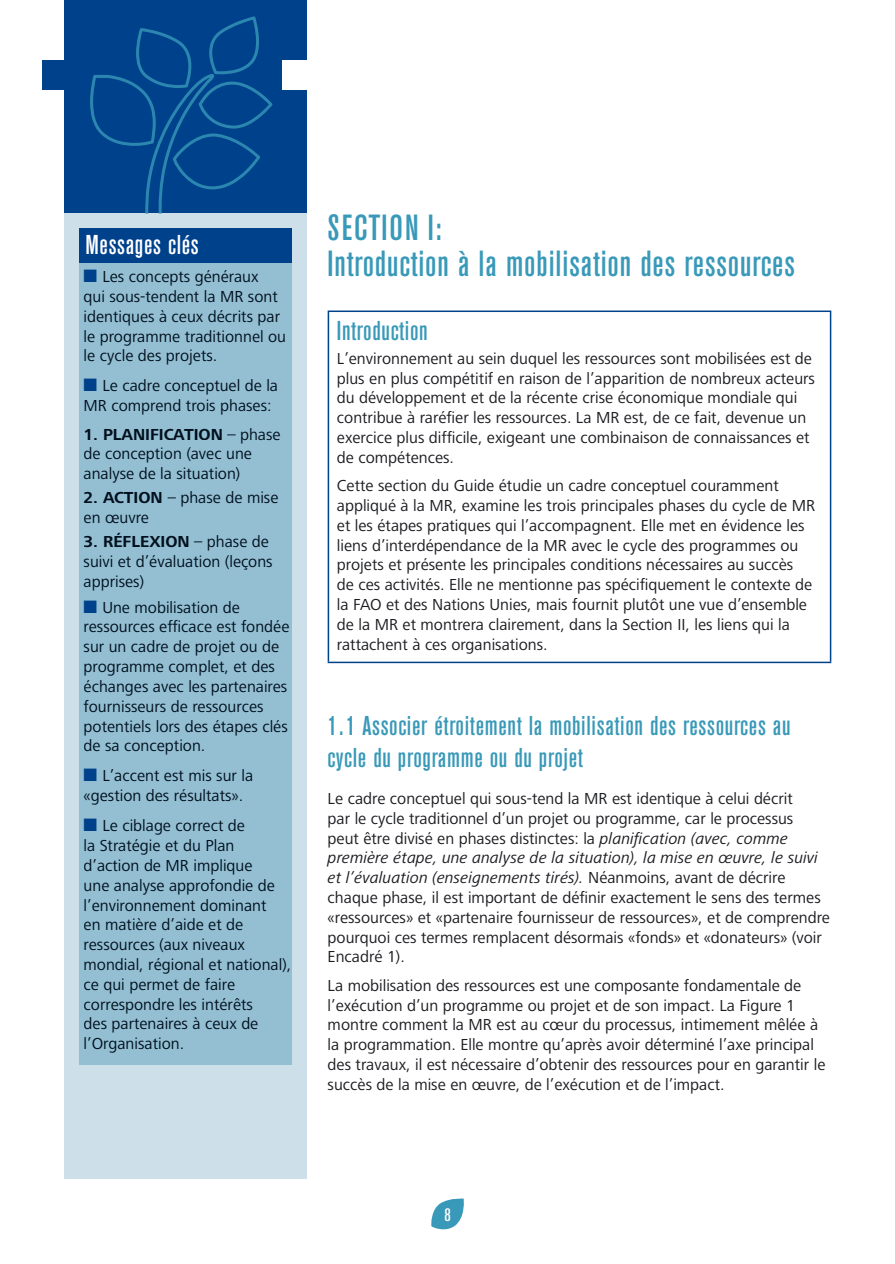
<style>
.page{position:relative;width:895px;height:1264px;background:#fff}
.page>*{position:absolute;margin:0;border:0;box-sizing:border-box;transform-origin:0 0}
.t1{font:500 36px/36px "Akzidenz Grot Con BQ";letter-spacing:.025em;color:#3999b8}
.t2{font:500 27px/32.4px "Akzidenz Grot Con BQ";letter-spacing:.025em;color:#3999b8}
.t3{font:500 27px "Akzidenz Grot Con BQ";letter-spacing:.025em;color:#fff}
.t4{font:500 18px "Akzidenz Grot Con BQ";color:#fff}
.t5{font:16.5px/19.8px "Frutiger Next LT";color:#1b1c20}
.t6{font:16.5px/19.8px "Frutiger Next LT";color:#00101d}
.s1{font-weight:700}
.s2{font-style:italic}
</style>
<div class="page">
<svg style="left:431px;top:1198px;width:32px;height:31px"></svg>
<div style="left:42px;top:60px;width:26px;height:30px;background:#00418b"></div>
<div style="left:65px;top:0;width:242px;height:213px;background:#00418b"></div>
<div style="left:65px;top:213px;width:242px;height:966px;background:#cde0ea"></div>
<div style="left:282px;top:60px;width:26px;height:30px;background:#fff"></div>
<svg style="left:90px;top:16px;width:182px;height:197px"></svg>
<div style="left:79px;top:228px;width:213px;height:836px;background:#94bfd3"></div>
<div style="left:79px;top:228px;width:213px;height:34px;background:#00418b"></div>
<hr style="left:327px;top:310px;width:503px;height:2px;background:#00418b">
<hr style="left:327px;top:312px;width:2px;height:349px;background:#00418b">
<hr style="left:829px;top:312px;width:1px;height:349px;background:#00418b">
<hr style="left:327px;top:661px;width:503px;height:2px;background:#00418b">
<h2 class="t3" style="left:85px;top:235px;width:115px">Messages clés</h2>
<p class="t6" style="left:84px;top:268px;width:204px;text-indent:19px">Les concepts généraux<br>qui sous-tendent la MR sont identiques à ceux décrits par le programme traditionnel ou le cycle des projets.</p>
<p class="t6" style="left:84px;top:377px;width:196px;text-indent:19px">Le cadre conceptuel de la<br>MR comprend trois phases:</p>
<p class="t6" style="left:84px;top:425px;width:198px"><span class="s1">1. PLANIFICATION</span> – phase de conception (avec une analyse de la situation)</p>
<p class="t6" style="left:84px;top:489px;width:196px"><span class="s1">2. ACTION</span> – phase de mise en œuvre</p>
<p class="t6" style="left:84px;top:533px;width:190px"><span class="s1">3. RÉFLEXION</span> – phase de suivi et d’évaluation (leçons apprises)</p>
<p class="t6" style="left:84px;top:598px;width:207px;text-indent:19px">Une mobilisation de ressources efficace est fondée sur un cadre de projet ou de programme complet, et des échanges avec les partenaires fournisseurs de ressources potentiels lors des étapes clés de sa conception.</p>
<p class="t6" style="left:84px;top:767px;width:171px;text-indent:19px">L’accent est mis sur la «gestion des résultats».</p>
<p class="t6" style="left:84px;top:817px;width:209px;text-indent:19px">Le ciblage correct de<br>la Stratégie et du Plan d’action de MR implique<br>une analyse approfondie de l’environnement dominant<br>en matière d’aide et de ressources (aux niveaux mondial, régional et national), ce qui permet de faire correspondre les intérêts<br>des partenaires à ceux de l’Organisation.</p>
<h1 class="t1" style="left:327px;top:212px;width:468px">SECTION I:<br>Introduction à la mobilisation des ressources</h1>
<h2 class="t2" style="left:337px;top:316px;width:92px">Introduction</h2>
<p class="t5" style="left:337px;top:350px;width:479px">L’environnement au sein duquel les ressources sont mobilisées est de plus en plus compétitif en raison de l’apparition de nombreux acteurs du développement et de la récente crise économique mondiale qui contribue à raréfier les ressources. La MR est, de ce fait, devenue un exercice plus difficile, exigeant une combinaison de connaissances et de compétences.</p>
<p class="t5" style="left:337px;top:477px;width:479px">Cette section du Guide étudie un cadre conceptuel couramment appliqué à la MR, examine les trois principales phases du cycle de MR et les étapes pratiques qui l’accompagnent. Elle met en évidence les liens d’interdépendance de la MR avec le cycle des programmes ou projets et présente les principales conditions nécessaires au succès<br>de ces activités. Elle ne mentionne pas spécifiquement le contexte de la FAO et des Nations Unies, mais fournit plutôt une vue d’ensemble de la MR et montrera clairement, dans la Section II, les liens qui la rattachent à ces organisations.</p>
<h2 class="t2" style="left:327px;top:711px;width:464px">1.1 Associer étroitement la mobilisation des ressources au cycle du programme ou du projet</h2>
<p class="t5" style="left:327px;top:790px;width:503px">Le cadre conceptuel qui sous-tend la MR est identique à celui décrit<br>par le cycle traditionnel d’un projet ou programme, car le processus<br>peut être divisé en phases distinctes: la <span class="s2">planification (avec, comme première étape, une analyse de la situation), la mise en œuvre, le suivi et l’évaluation (enseignements tirés).</span> Néanmoins, avant de décrire chaque phase, il est important de définir exactement le sens des termes «ressources» et «partenaire fournisseur de ressources», et de comprendre pourquoi ces termes remplacent désormais «fonds» et «donateurs» (voir Encadré 1).</p>
<p class="t5" style="left:327px;top:976px;width:499px">La mobilisation des ressources est une composante fondamentale de l’exécution d’un programme ou projet et de son impact. La Figure 1 montre comment la MR est au cœur du processus, intimement mêlée à la programmation. Elle montre qu’après avoir déterminé l’axe principal des travaux, il est nécessaire d’obtenir des ressources pour en garantir le succès de la mise en œuvre, de l’exécution et de l’impact.</p>
<p class="t4" style="left:444px;top:1207px;width:8px">8</p>
</div>
